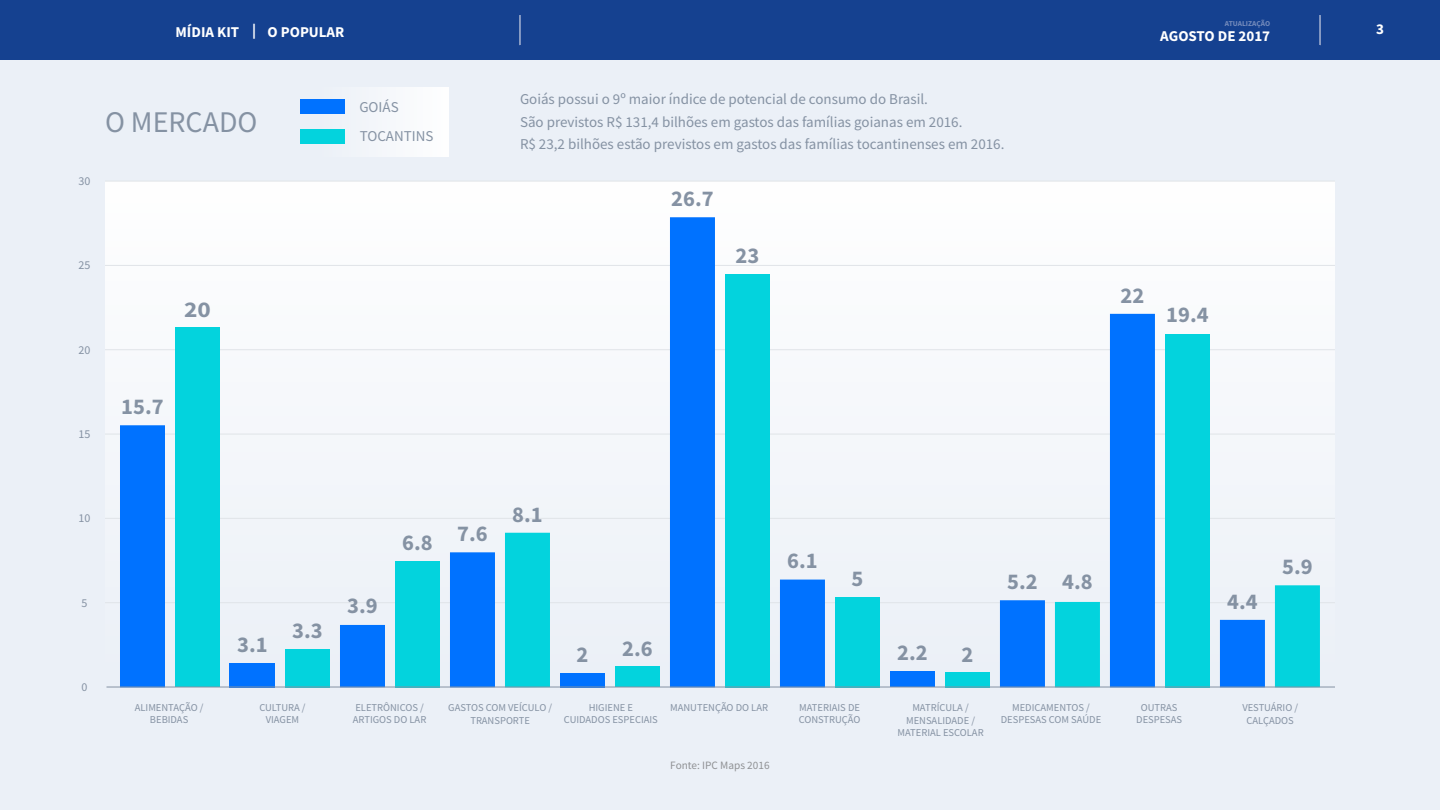
<style>
.page{position:relative;width:1440px;height:810px;background:#fff}
.page>*{position:absolute;margin:0;border:0;box-sizing:border-box;transform-origin:0 0}
.t1{font:30px "Source Sans Pro";color:#8592a3}
.t2{font:700 22.5px "Source Sans Pro";color:#8592a3}
.t3{font:700 22.5px "Source Sans Pro";color:#8592a3;scale:1.12 1}
.t4{font:15px/22.5px "Source Sans Pro";color:#8592a3}
.t5{font:700 15px "Source Sans Pro";color:#fff}
.t6{font:12px "Source Sans Pro";color:#8592a3}
.t7{font:11.25px "Source Sans Pro";color:#8f9194}
.t8{font:10.5px/12.6px "Source Sans Pro";color:#8592a3;text-align:center}
.t9{font:700 7.5px "Source Sans Pro";color:#738abb}
</style>
<div class="page">
<div style="left:0;top:29px;width:1440px;height:781px;background:#ebf0f7"></div>
<div style="left:0;top:0;width:1440px;height:60px;background:#154190"></div>
<hr style="left:520px;top:15px;width:1px;height:30px;background:#738abb">
<hr style="left:1320px;top:15px;width:1px;height:30px;background:#738abb">
<div style="left:105px;top:181px;width:1230px;height:506px;background:#f6f8fb"></div>
<hr style="left:105px;top:181px;width:1230px;height:1px;background:#e0e4e8">
<hr style="left:105px;top:265px;width:1230px;height:1px;background:#e0e4e8">
<hr style="left:105px;top:349px;width:1230px;height:1px;background:#e0e4e8">
<hr style="left:105px;top:434px;width:1230px;height:1px;background:#e0e4e8">
<hr style="left:105px;top:518px;width:1230px;height:1px;background:#e0e4e8">
<hr style="left:105px;top:602px;width:1230px;height:1px;background:#e0e4e8">
<div style="left:315px;top:87px;width:134px;height:69px;background:#f5f8fb"></div>
<div style="left:300px;top:99px;width:45px;height:15px;background:#0072ff"></div>
<div style="left:300px;top:129px;width:45px;height:15px;background:#03d3dd"></div>
<div style="left:670px;top:217px;width:45px;height:470px;background:#0072ff"></div>
<div style="left:1110px;top:314px;width:45px;height:373px;background:#0072ff"></div>
<div style="left:120px;top:425px;width:45px;height:262px;background:#0072ff"></div>
<div style="left:780px;top:580px;width:45px;height:107px;background:#0072ff"></div>
<div style="left:1000px;top:600px;width:45px;height:87px;background:#0072ff"></div>
<div style="left:450px;top:552px;width:45px;height:135px;background:#0072ff"></div>
<div style="left:1220px;top:620px;width:45px;height:67px;background:#0072ff"></div>
<div style="left:340px;top:625px;width:45px;height:62px;background:#0072ff"></div>
<div style="left:230px;top:663px;width:45px;height:24px;background:#0072ff"></div>
<div style="left:890px;top:671px;width:45px;height:16px;background:#0072ff"></div>
<div style="left:560px;top:673px;width:45px;height:14px;background:#0072ff"></div>
<div style="left:175px;top:327px;width:45px;height:360px;background:#03d3dd"></div>
<div style="left:285px;top:649px;width:45px;height:38px;background:#03d3dd"></div>
<div style="left:395px;top:561px;width:45px;height:126px;background:#03d3dd"></div>
<div style="left:505px;top:533px;width:45px;height:154px;background:#03d3dd"></div>
<div style="left:615px;top:667px;width:45px;height:20px;background:#03d3dd"></div>
<div style="left:725px;top:274px;width:45px;height:413px;background:#03d3dd"></div>
<div style="left:835px;top:597px;width:45px;height:90px;background:#03d3dd"></div>
<div style="left:945px;top:672px;width:45px;height:15px;background:#03d3dd"></div>
<div style="left:1055px;top:602px;width:45px;height:85px;background:#03d3dd"></div>
<div style="left:1165px;top:334px;width:45px;height:353px;background:#03d3dd"></div>
<div style="left:1275px;top:585px;width:45px;height:102px;background:#03d3dd"></div>
<hr style="left:107px;top:687px;width:1228px;height:1px;background:#8592a3">
<p class="t9" style="left:1225px;top:18px;width:47px">ATUALIZAÇÃO</p>
<h3 class="t5" style="left:1160px;top:26px;width:111px">AGOSTO DE 2017</h3>
<h3 class="t5" style="left:176px;top:22px;width:170px">MÍDIA KIT | O POPULAR</h3>
<h3 class="t5" style="left:1376px;top:19px;width:9px">3</h3>
<h1 class="t1" style="left:105px;top:103px;width:154px">O MERCADO</h1>
<p class="t6" style="left:78px;top:173px;width:13px">30</p>
<p class="t6" style="left:78px;top:258px;width:13px">25</p>
<p class="t6" style="left:78px;top:342px;width:13px">20</p>
<p class="t6" style="left:78px;top:426px;width:13px">15</p>
<h2 class="t3" style="left:184px;top:294px;width:25px">20</h2>
<h2 class="t2" style="left:121px;top:391px;width:44px">15.7</h2>
<h3 class="t4" style="left:359px;top:92px;width:76px;line-height:29.7px">GOIÁS<br>TOCANTINS</h3>
<h3 class="t4" style="left:520px;top:88px;width:486px">Goiás possui o 9º maior índice de potencial de consumo do Brasil.<br>São previstos R$ 131,4 bilhões em gastos das famílias goianas em 2016.<br>R$ 23,2 bilhões estão previstos em gastos das famílias tocantinenses em 2016.</h3>
<h2 class="t2" style="left:671px;top:183px;width:44px">26.7</h2>
<h2 class="t2" style="left:736px;top:240px;width:25px">23</h2>
<h2 class="t2" style="left:1121px;top:280px;width:25px">22</h2>
<h2 class="t2" style="left:1166px;top:300px;width:44px">19.4</h2>
<p class="t6" style="left:78px;top:511px;width:13px">10</p>
<p class="t6" style="left:81px;top:595px;width:7px">5</p>
<p class="t6" style="left:81px;top:679px;width:7px">0</p>
<p class="t8" style="left:135px;top:701px;width:70px">ALIMENTAÇÃO /<br>BEBIDAS</p>
<h2 class="t2" style="left:237px;top:629px;width:32px">3.1</h2>
<h2 class="t2" style="left:292px;top:615px;width:32px">3.3</h2>
<p class="t8" style="left:259px;top:701px;width:48px">CULTURA /<br>VIAGEM</p>
<h2 class="t2" style="left:402px;top:527px;width:32px">6.8</h2>
<h2 class="t2" style="left:457px;top:518px;width:32px">7.6</h2>
<h2 class="t2" style="left:512px;top:499px;width:32px">8.1</h2>
<h2 class="t2" style="left:787px;top:545px;width:32px">6.1</h2>
<h2 class="t2" style="left:852px;top:564px;width:13px">5</h2>
<h2 class="t2" style="left:1007px;top:566px;width:32px">5.2</h2>
<h2 class="t2" style="left:1062px;top:566px;width:32px">4.8</h2>
<h2 class="t2" style="left:347px;top:590px;width:32px">3.9</h2>
<h2 class="t2" style="left:1227px;top:586px;width:32px">4.4</h2>
<h2 class="t2" style="left:622px;top:633px;width:32px">2.6</h2>
<h2 class="t2" style="left:577px;top:639px;width:13px">2</h2>
<h2 class="t2" style="left:897px;top:637px;width:32px">2.2</h2>
<h2 class="t2" style="left:962px;top:639px;width:13px">2</h2>
<h2 class="t2" style="left:1282px;top:552px;width:32px">5.9</h2>
<p class="t8" style="left:353px;top:701px;width:75px;text-align:left">ELETRÔNICOS /<br>ARTIGOS DO LAR</p>
<p class="t8" style="left:448px;top:701px;width:105px">GASTOS COM VEÍCULO /<br>TRANSPORTE</p>
<p class="t8" style="left:589px;top:701px;width:46px">HIGIENE E</p>
<p class="t8" style="left:670px;top:701px;width:99px">MANUTENÇÃO DO LAR</p>
<p class="t8" style="left:564px;top:714px;width:96px">CUIDADOS ESPECIAIS</p>
<p class="t7" style="left:670px;top:758px;width:101px">Fonte: IPC Maps 2016</p>
<p class="t8" style="left:799px;top:701px;width:63px;text-align:left">MATERIAIS DE<br>CONSTRUÇÃO</p>
<p class="t8" style="left:897px;top:701px;width:88px">MATRÍCULA /<br>MENSALIDADE /<br>MATERIAL ESCOLAR</p>
<p class="t8" style="left:1001px;top:701px;width:102px">MEDICAMENTOS /<br>DESPESAS COM SAÚDE</p>
<p class="t8" style="left:1136px;top:701px;width:48px">OUTRAS<br>DESPESAS</p>
<p class="t8" style="left:1242px;top:701px;width:57px">VESTUÁRIO /<br>CALÇADOS</p>
</div>
